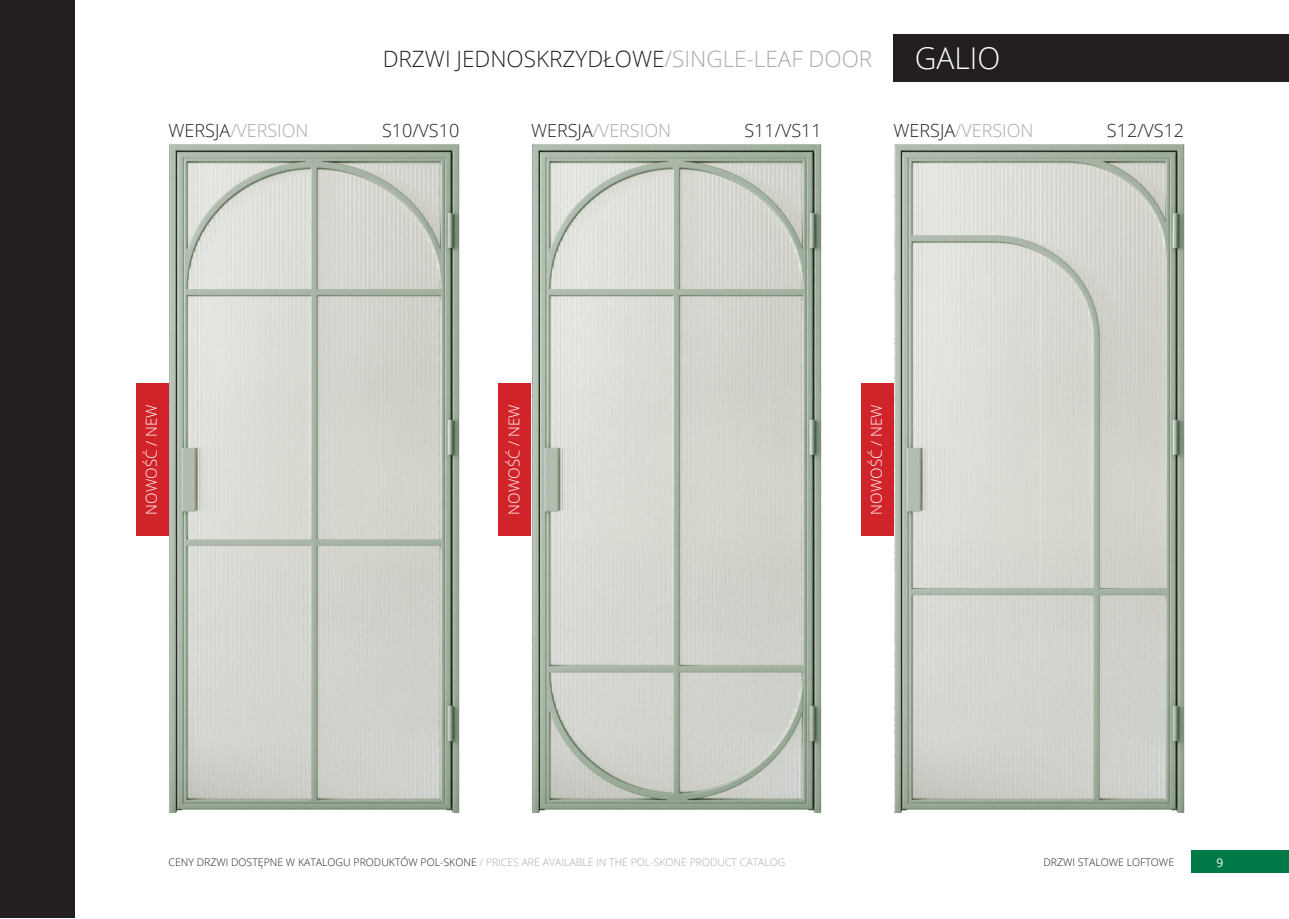
<style>
.page{position:relative;width:1289px;height:919px;background:#fff}
.page>*{position:absolute;margin:0;border:0;box-sizing:border-box;transform-origin:0 0}
.t1{font:300 30px "Open Sans";color:#fff}
.t2{font:300 22.5px "Open Sans";color:#231f20}
.t3{font:300 18px "Open Sans";color:#a8a9ad}
.t4{font:300 18px "Open Sans";color:#231f20}
.t5{font:300 15px "Open Sans";color:#fff}
.t6{font:12px "Open Sans";color:#fff}
.t7{font:300 10.5px "Open Sans";color:#a8a9ad}
.t8{font:300 10.5px "Open Sans";color:#231f20}
.s1{color:#a8a9ad}
.s2{color:#231f20}
</style>
<div class="page">
<div style="left:1191px;top:850px;width:97px;height:23px;background:#017a47"></div>
<img style="left:168px;top:144px;width:291px;height:669px">
<img style="left:532px;top:144px;width:289px;height:669px">
<img style="left:893px;top:144px;width:291px;height:669px">
<div style="left:0;top:1px;width:74px;height:917px;background:#231f20"></div>
<div style="left:136px;top:383px;width:32px;height:153px;background:#d1232a"></div>
<div style="left:498px;top:383px;width:33px;height:153px;background:#d1232a"></div>
<div style="left:861px;top:383px;width:32px;height:153px;background:#d1232a"></div>
<div style="left:893px;top:34px;width:395px;height:48px;background:#231f20"></div>
<p class="t2" style="left:383px;top:43px;width:491px">DRZWI JEDNOSKRZYDŁOWE<span class="s1">/SINGLE-LEAF DOOR</span></p>
<p class="t1" style="left:914px;top:38px;width:87px">GALIO</p>
<p class="t3" style="left:168px;top:118px;width:141px"><span class="s2">WERSJA</span>/VERSION</p>
<p class="t4" style="left:382px;top:118px;width:79px">S10/VS10</p>
<p class="t3" style="left:531px;top:118px;width:141px"><span class="s2">WERSJA</span>/VERSION</p>
<p class="t4" style="left:744px;top:118px;width:79px">S11/VS11</p>
<p class="t3" style="left:893px;top:118px;width:141px"><span class="s2">WERSJA</span>/VERSION</p>
<p class="t4" style="left:1106px;top:118px;width:79px">S12/VS12</p>
<p class="t5" style="left:141px;top:514px;width:111px;rotate:-90deg">NOWOŚĆ / NEW</p>
<p class="t5" style="left:503px;top:514px;width:111px;rotate:-90deg">NOWOŚĆ / NEW</p>
<p class="t5" style="left:866px;top:514px;width:111px;rotate:-90deg">NOWOŚĆ / NEW</p>
<p class="t7" style="left:168px;top:854px;width:618px"><span class="s2">CENY DRZWI DOSTĘPNE W KATALOGU PRODUKTÓW POL-SKONE</span> / PRICES ARE AVAILABLE IN THE POL-SKONE PRODUCT CATALOG</p>
<p class="t8" style="left:1043px;top:854px;width:132px">DRZWI STALOWE LOFTOWE</p>
<p class="t6" style="left:1216px;top:853px;width:8px">9</p>
</div>
